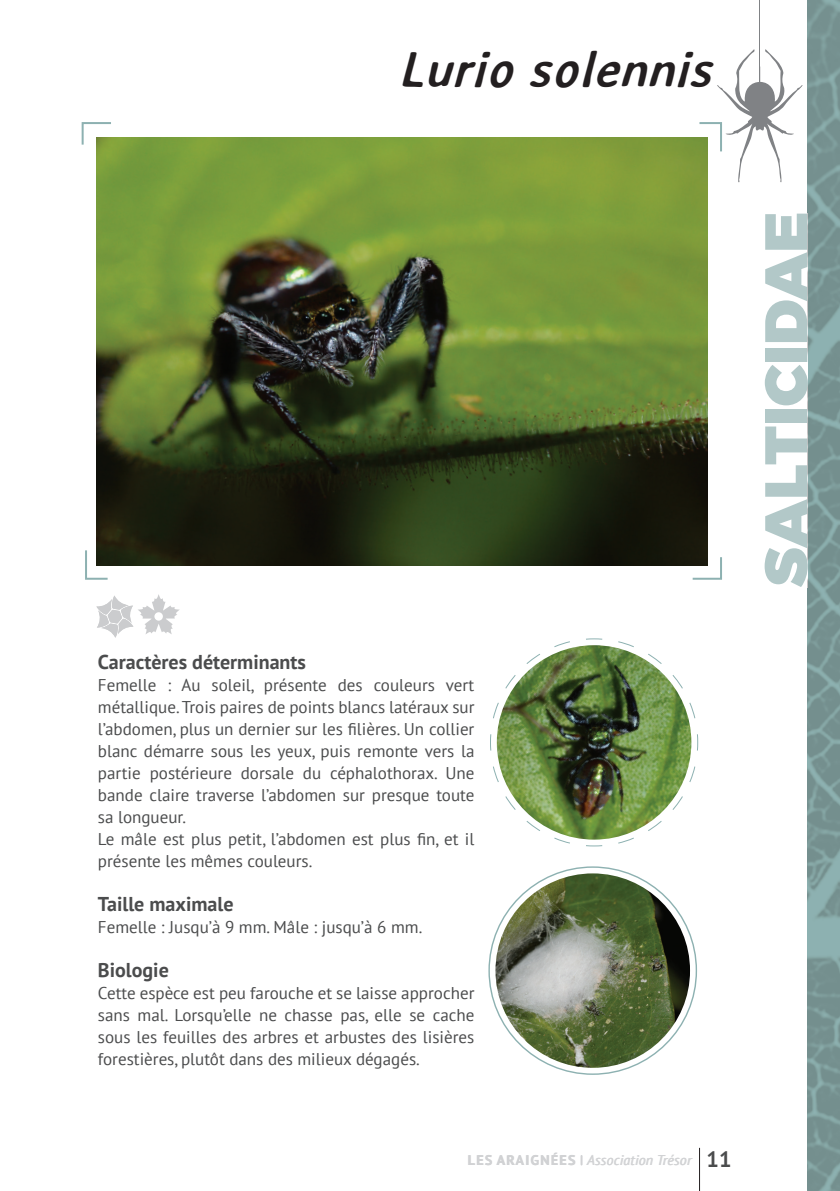
<style>
.page{position:relative;width:840px;height:1191px;background:#fff}
.page>*{position:absolute;margin:0;border:0;box-sizing:border-box;transform-origin:0 0}
.t1{font:900 60px "Montserrat";color:#b2c8c8}
.t2{font:italic 700 49.4px "Averia Sans";color:#231f20}
.t3{font:700 22px "PT Sans";color:#4b4c4d}
.t4{font:700 20px "PT Sans";color:#4b4c4d}
.t5{font:17px/22px "PT Sans";color:#4b4c4d}
.t6{font:italic 14px "PT Sans";letter-spacing:.01em;color:#d1d2d4}
.s1{font-weight:700;font-style:normal}
</style>
<div class="page">
<hr style="left:698px;top:1147px;width:1px;height:44px;background:#231f20">
<svg style="left:580px;top:1156px;width:2px;height:8px"></svg>
<img style="left:97px;top:137px;width:610px;height:428px">
<img style="left:807px;top:0;width:32px;height:1191px">
<img style="left:807px;top:214px;width:1px;height:373px">
<svg style="left:85px;top:548px;width:24px;height:32px"></svg>
<svg style="left:81px;top:122px;width:32px;height:25px"></svg>
<svg style="left:690px;top:555px;width:32px;height:25px"></svg>
<svg style="left:490px;top:638px;width:208px;height:208px"></svg>
<img style="left:495px;top:644px;width:197px;height:196px;border-radius:98px">
<img style="left:494px;top:872px;width:196px;height:196px;border-radius:98px">
<svg style="left:96px;top:594px;width:84px;height:44px"></svg>
<svg style="left:697px;top:0;width:105px;height:182px"></svg>
<h2 class="t2" style="left:398px;top:42px;width:329px">Lurio solennis</h2>
<p class="t4" style="left:98px;top:648px;width:209px">Caractères déterminants</p>
<p class="t5" style="left:98px;top:673px;width:378px">Femelle : Au soleil, présente des couleurs vert métallique. Trois paires de points blancs latéraux sur l’abdomen, plus un dernier sur les filières. Un collier blanc démarre sous les yeux, puis remonte vers la partie postérieure dorsale du céphalothorax. Une bande claire traverse l’abdomen sur presque toute sa longueur.<br>Le mâle est plus petit, l’abdomen est plus fin, et il présente les mêmes couleurs.</p>
<p class="t4" style="left:98px;top:890px;width:137px">Taille maximale</p>
<p class="t5" style="left:98px;top:915px;width:326px">Femelle : Jusqu’à 9 mm. Mâle : jusqu’à 6 mm.</p>
<p class="t4" style="left:98px;top:956px;width:72px">Biologie</p>
<p class="t5" style="left:98px;top:981px;width:378px;text-align:justify">Cette espèce est peu farouche et se laisse approcher sans mal. Lorsqu’elle ne chasse pas, elle se cache sous les feuilles des arbres et arbustes des lisières forestières, plutôt dans des milieux dégagés.</p>
<p class="t6" style="left:468px;top:1151px;width:225px"><span class="s1">LES ARAIGNÉES</span> Association Trésor</p>
<p class="t3" style="left:706px;top:1144px;width:26px">11</p>
<h1 class="t1" style="left:735px;top:587px;width:378px;rotate:-90deg">SALTICIDAE</h1>
</div>
